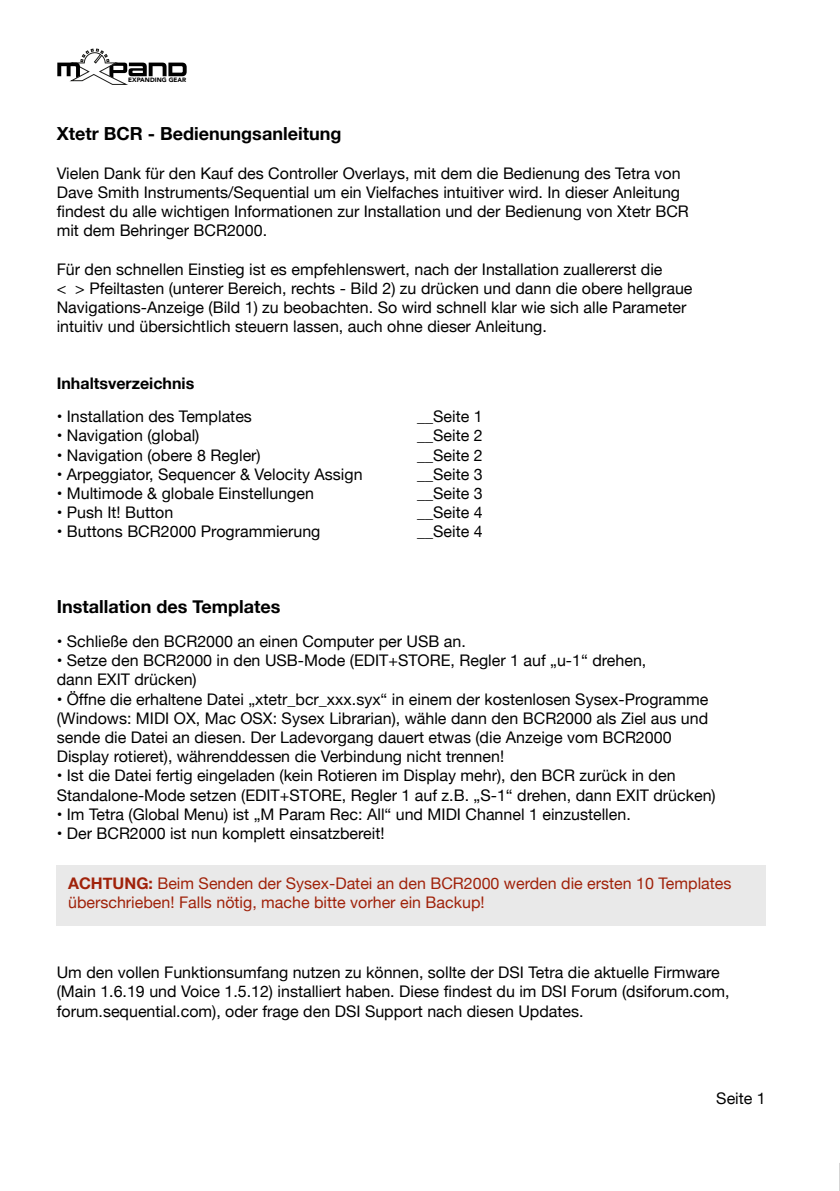
<style>
.page{position:relative;width:840px;height:1191px;background:#fff}
.page>*{position:absolute;margin:0;border:0;box-sizing:border-box;transform-origin:0 0}
.t1{font:700 18px "Helvetica Neue";color:#000}
.t2{font:16px/19.2px "Helvetica Neue";color:#000}
.t3{font:16px/19.2px "Helvetica Neue";color:#a0220a}
.t4{font:700 16px "Helvetica Neue";color:#000}
.t5{font:900 6.2px "Avenir";letter-spacing:.005em;color:#000}
.s1{font-weight:700}
</style>
<div class="page">
<svg style="left:57px;top:49px;width:129px;height:36px"></svg>
<div style="left:57px;top:865px;width:708px;height:60px;background:#e9e9e9"></div>
<p class="t5" style="left:128px;top:76px;width:59px">EXPANDING GEAR</p>
<p class="t1" style="left:57px;top:123px;width:286px">Xtetr BCR - Bedienungsanleitung</p>
<p class="t2" style="left:57px;top:163px;width:633px">Vielen Dank für den Kauf des Controller Overlays, mit dem die Bedienung des Tetra von Dave Smith Instruments/Sequential um ein Vielfaches intuitiver wird. In dieser Anleitung findest du alle wichtigen Informationen zur Installation und der Bedienung von Xtetr BCR mit dem Behringer BCR2000.</p>
<p class="t2" style="left:57px;top:259px;width:637px">Für den schnellen Einstieg ist es empfehlenswert, nach der Installation zuallererst die<br>&lt; &gt; Pfeiltasten (unterer Bereich, rechts - Bild 2) zu drücken und dann die obere hellgraue Navigations-Anzeige (Bild 1) zu beobachten. So wird schnell klar wie sich alle Parameter intuitiv und übersichtlich steuern lassen, auch ohne dieser Anleitung.</p>
<p class="t4" style="left:57px;top:373px;width:139px">Inhaltsverzeichnis</p>
<p class="t2" style="left:57px;top:407px;width:196px">• Installation des Templates</p>
<p class="t2" style="left:417px;top:407px;width:67px">__Seite 1</p>
<p class="t2" style="left:57px;top:426px;width:144px">• Navigation (global)</p>
<p class="t2" style="left:417px;top:426px;width:67px">__Seite 2</p>
<p class="t2" style="left:57px;top:445px;width:205px">• Navigation (obere 8 Regler)</p>
<p class="t2" style="left:417px;top:445px;width:67px">__Seite 2</p>
<p class="t2" style="left:57px;top:464px;width:307px">• Arpeggiator, Sequencer &amp; Velocity Assign</p>
<p class="t2" style="left:417px;top:464px;width:67px">__Seite 3</p>
<p class="t2" style="left:57px;top:483px;width:258px">• Multimode &amp; globale Einstellungen</p>
<p class="t2" style="left:417px;top:483px;width:67px">__Seite 3</p>
<p class="t2" style="left:57px;top:503px;width:118px">• Push It! Button</p>
<p class="t2" style="left:417px;top:503px;width:67px">__Seite 4</p>
<p class="t2" style="left:57px;top:522px;width:265px">• Buttons BCR2000 Programmierung</p>
<p class="t2" style="left:417px;top:522px;width:67px">__Seite 4</p>
<p class="t1" style="left:57px;top:596px;width:225px">Installation des Templates</p>
<p class="t2" style="left:57px;top:631px;width:410px">• Schließe den BCR2000 an einen Computer per USB an.</p>
<p class="t2" style="left:57px;top:650px;width:590px">• Setze den BCR2000 in den USB-Mode (EDIT+STORE, Regler 1 auf „u-1“ drehen, dann EXIT drücken)</p>
<p class="t2" style="left:57px;top:689px;width:653px">• Öffne die erhaltene Datei „xtetr_bcr_xxx.syx“ in einem der kostenlosen Sysex-Programme (Windows: MIDI OX, Mac OSX: Sysex Librarian), wähle dann den BCR2000 als Ziel aus und sende die Datei an diesen. Der Ladevorgang dauert etwas (die Anzeige vom BCR2000<br>Display rotieret), währenddessen die Verbindung nicht trennen!</p>
<p class="t2" style="left:57px;top:766px;width:660px">• Ist die Datei fertig eingeladen (kein Rotieren im Display mehr), den BCR zurück in den<br>Standalone-Mode setzen (EDIT+STORE, Regler 1 auf z.B. „S-1“ drehen, dann EXIT drücken)</p>
<p class="t2" style="left:57px;top:804px;width:575px">• Im Tetra (Global Menu) ist „M Param Rec: All“ und MIDI Channel 1 einzustellen.</p>
<p class="t2" style="left:57px;top:823px;width:329px">• Der BCR2000 ist nun komplett einsatzbereit!</p>
<p class="t3" style="left:68px;top:873px;width:664px"><span class="s1">ACHTUNG:</span> Beim Senden der Sysex-Datei an den BCR2000 werden die ersten 10 Templates überschrieben! Falls nötig, mache bitte vorher ein Backup!</p>
<p class="t2" style="left:57px;top:962px;width:673px">Um den vollen Funktionsumfang nutzen zu können, sollte der DSI Tetra die aktuelle Firmware (Main 1.6.19 und Voice 1.5.12) installiert haben. Diese findest du im DSI Forum (dsiforum.com, forum.sequential.com), oder frage den DSI Support nach diesen Updates.</p>
<p class="t2" style="left:716px;top:1088px;width:51px">Seite 1</p>
</div>
